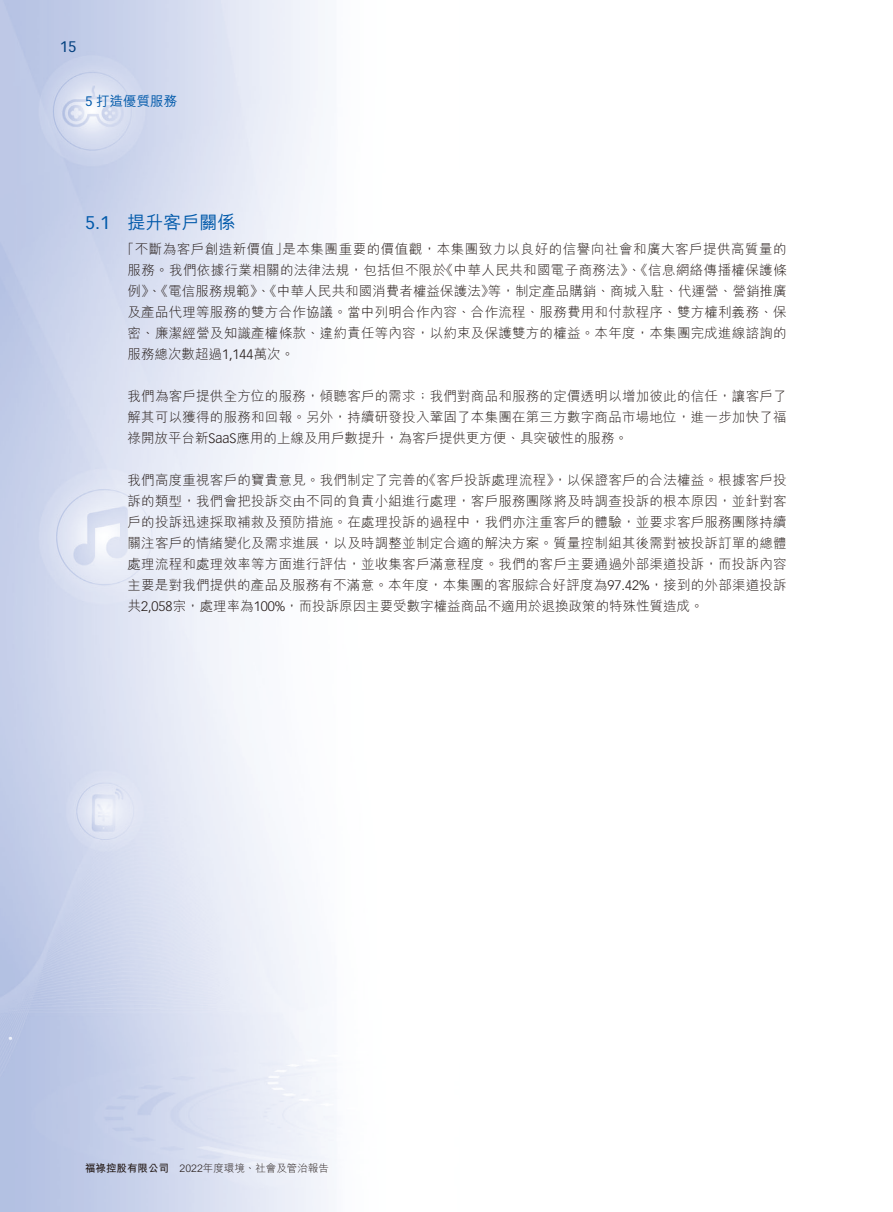
<style>
.page{position:relative;width:893px;height:1212px;background:#fff}
.page>*{position:absolute;margin:0;border:0;box-sizing:border-box;transform-origin:0 0}
.t1{font:18px "M Hei HK Medium E Ten B5 H";color:#0059aa}
.t2{font:15px "Vectora LT Std";color:#003e7d}
.t3{font:13.5px/21px "M Hei HK Light E Ten B5 H";color:#231916;text-align:justify}
.t4{font:13.5px "M Hei HK Medium E Ten B5 H";color:#0059aa}
.t5{font:10.5px "M Hei HK Light E Ten B5 H";color:#231916}
.s1{font-family:"Vectora LT Std"}
.s2{font-family:"Vectora LT Std";font-weight:300}
.s3{font-family:"M Hei HK Bold E Ten B5 H"}
</style>
<div class="page">
<p class="t2" style="left:60px;top:39px;width:18px">15</p>
<p class="t4" style="left:85px;top:95px;width:94px"><span class="s1">5</span> 打造優質服務</p>
<h1 class="t1" style="left:85px;top:215px;width:152px"><span class="s1">5.1</span> 提升客戶關係</h1>
<p class="t3" style="left:128px;top:240px;width:661px;text-indent:-7px">「不斷為客戶創造新價值」是本集團重要的價值觀，本集團致力以良好的信譽向社會和廣大客戶提供高質量的服務。我們依據行業相關的法律法規，包括但不限於《中華人民共和國電子商務法》、《信息網絡傳播權保護條例》、《電信服務規範》、《中華人民共和國消費者權益保護法》等，制定產品購銷、商城入駐、代運營、營銷推廣及產品代理等服務的雙方合作協議。當中列明合作內容、合作流程、服務費用和付款程序、雙方權利義務、保密、廉潔經營及知識產權條款、違約責任等內容，以約束及保護雙方的權益。本年度，本集團完成進線諮詢的服務總次數超過<span class="s2">1,144</span>萬次。</p>
<p class="t3" style="left:128px;top:387px;width:661px">我們為客戶提供全方位的服務，傾聽客戶的需求；我們對商品和服務的定價透明以增加彼此的信任，讓客戶了解其可以獲得的服務和回報。另外，持續研發投入鞏固了本集團在第三方數字商品市場地位，進一步加快了福祿開放平台新<span class="s2">SaaS</span>應用的上線及用戶數提升，為客戶提供更方便、具突破性的服務。</p>
<p class="t3" style="left:128px;top:471px;width:661px">我們高度重視客戶的寶貴意見。我們制定了完善的《客戶投訴處理流程》，以保證客戶的合法權益。根據客戶投訴的類型，我們會把投訴交由不同的負責小組進行處理，客戶服務團隊將及時調查投訴的根本原因，並針對客戶的投訴迅速採取補救及預防措施。在處理投訴的過程中，我們亦注重客戶的體驗，並要求客戶服務團隊持續關注客戶的情緒變化及需求進展，以及時調整並制定合適的解決方案。質量控制組其後需對被投訴訂單的總體處理流程和處理效率等方面進行評估，並收集客戶滿意程度。我們的客戶主要通過外部渠道投訴，而投訴內容主要是對我們提供的產品及服務有不滿意。本年度，本集團的客服綜合好評度為<span class="s2">97.42%</span>，接到的外部渠道投訴共<span class="s2">2,058</span>宗，處理率為<span class="s2">100%</span>，而投訴原因主要受數字權益商品不適用於退換政策的特殊性質造成。</p>
<p class="t5" style="left:85px;top:1164px;width:245px"><span class="s3">福祿控股有限公司</span> 2022年度環境、社會及管治報告</p>
</div>
